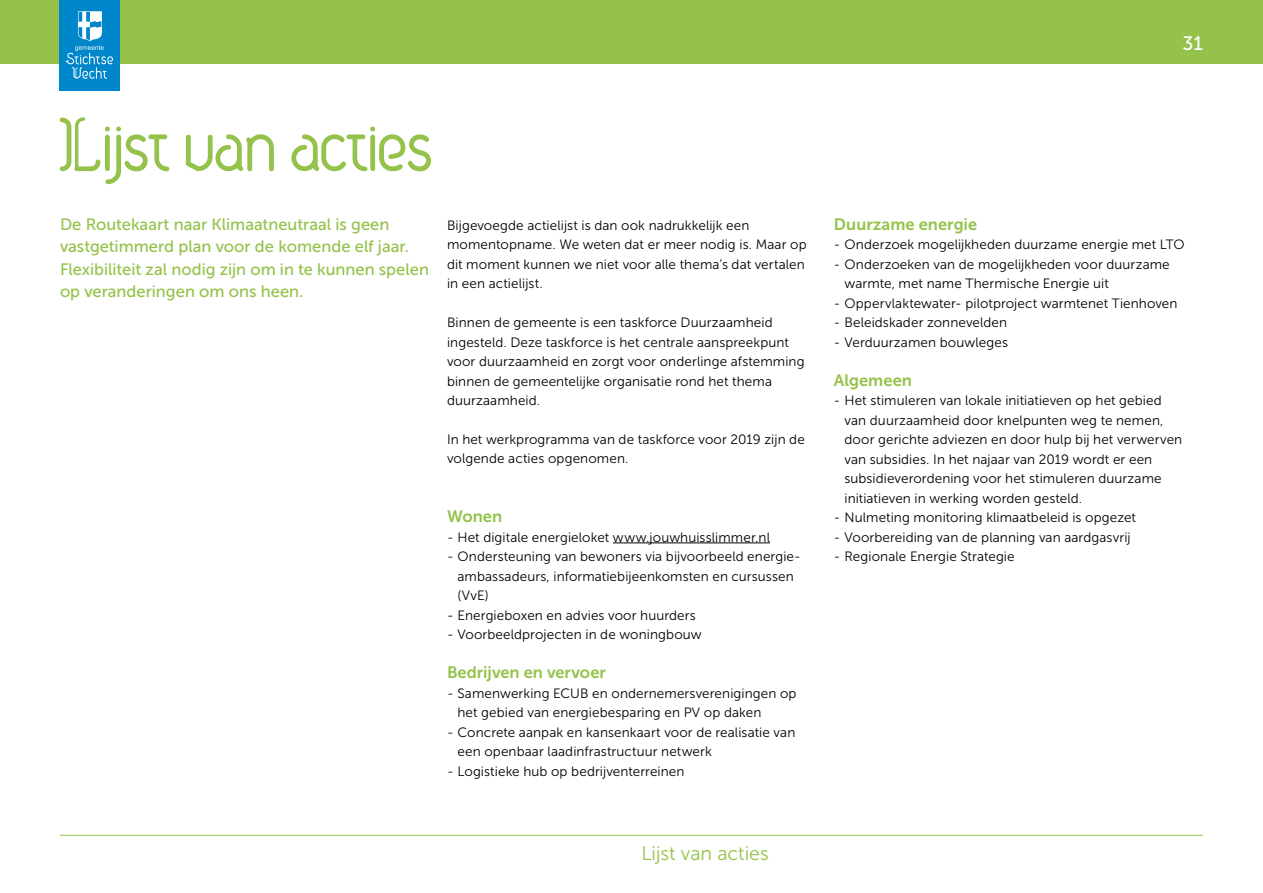
<style>
.page{position:relative;width:1263px;height:893px;background:#fff}
.page>*{position:absolute;margin:0;border:0;box-sizing:border-box;transform-origin:0 0}
.t1{font:75px "Stichtse Vecht";letter-spacing:-.015em;color:#94c24a}
.t2{font:19.5px "Museo Sans 300";color:#94c24a}
.t3{font:19.5px "Museo Sans 500";color:#fff}
.t4{font:16.5px/22.5px "Museo Sans 500";color:#94c24a}
.t5{font:16.5px "Museo Sans 700";color:#94c24a}
.t6{font:13.5px/19.5px "Museo Sans 300";letter-spacing:.01em;color:#000}
</style>
<div class="page">
<div style="left:0;top:0;width:1263px;height:64px;background:#94c24a"></div>
<hr style="left:613px;top:543px;width:157px;height:1px;background:#000">
<hr style="left:60px;top:835px;width:1143px;height:1px;background:#94c24a">
<div style="left:60px;top:0;width:60px;height:90px;background:#0086cb"></div>
<svg style="left:66px;top:11px;width:47px;height:68px"></svg>
<h1 class="t1" style="left:60px;top:113px;width:374px">Lijst van acties</h1>
<p class="t4" style="left:60px;top:213px;width:370px">De Routekaart naar Klimaatneutraal is geen vastgetimmerd plan voor de komende elf jaar.<br>Flexibiliteit zal nodig zijn om in te kunnen spelen op veranderingen om ons heen.</p>
<p class="t6" style="left:447px;top:215px;width:361px">Bijgevoegde actielijst is dan ook nadrukkelijk een momentopname. We weten dat er meer nodig is. Maar op dit moment kunnen we niet voor alle thema’s dat vertalen in een actielijst.</p>
<p class="t6" style="left:447px;top:313px;width:359px">Binnen de gemeente is een taskforce Duurzaamheid ingesteld. Deze taskforce is het centrale aanspreekpunt voor duurzaamheid en zorgt voor onderlinge afstemming binnen de gemeentelijke organisatie rond het thema duurzaamheid.</p>
<p class="t6" style="left:447px;top:430px;width:359px">In het werkprogramma van de taskforce voor 2019 zijn de volgende acties opgenomen.</p>
<p class="t5" style="left:447px;top:507px;width:57px">Wonen</p>
<p class="t6" style="left:447px;top:527px;width:324px">- Het digitale energieloket www.jouwhuisslimmer.nl</p>
<p class="t6" style="left:457px;top:547px;width:345px;text-indent:-11px">- Ondersteuning van bewoners via bijvoorbeeld energie&shy;ambassadeurs, informatiebijeenkomsten en cursussen (VvE)</p>
<p class="t6" style="left:447px;top:605px;width:250px">- Energieboxen en advies voor huurders</p>
<p class="t6" style="left:447px;top:625px;width:256px">- Voorbeeldprojecten in de woningbouw</p>
<p class="t5" style="left:447px;top:663px;width:161px">Bedrijven en vervoer</p>
<p class="t6" style="left:457px;top:683px;width:341px;text-indent:-11px">- Samenwerking ECUB en ondernemersverenigingen op het gebied van energiebesparing en PV op daken</p>
<p class="t6" style="left:457px;top:722px;width:339px;text-indent:-11px">- Concrete aanpak en kansenkaart voor de realisatie van een openbaar laadinfrastructuur netwerk</p>
<p class="t6" style="left:447px;top:761px;width:239px">- Logistieke hub op bedrijventerreinen</p>
<h2 class="t2" style="left:641px;top:843px;width:129px">Lijst van acties</h2>
<h2 class="t3" style="left:1182px;top:33px;width:22px">31</h2>
<p class="t5" style="left:834px;top:215px;width:145px">Duurzame energie</p>
<p class="t6" style="left:834px;top:235px;width:352px">- Onderzoek mogelijkheden duurzame energie met LTO</p>
<p class="t6" style="left:844px;top:254px;width:327px;text-indent:-11px">- Onderzoeken van de mogelijkheden voor duurzame warmte, met name Thermische Energie uit</p>
<p class="t6" style="left:834px;top:293px;width:345px">- Oppervlaktewater- pilotproject warmtenet Tienhoven</p>
<p class="t6" style="left:834px;top:313px;width:175px">- Beleidskader zonnevelden</p>
<p class="t6" style="left:834px;top:332px;width:176px">- Verduurzamen bouwleges</p>
<p class="t5" style="left:834px;top:371px;width:79px">Algemeen</p>
<p class="t6" style="left:844px;top:391px;width:339px;text-indent:-11px">- Het stimuleren van lokale initiatieven op het gebied van duurzaamheid door knelpunten weg te nemen, door gerichte adviezen en door hulp bij het verwerven van subsidies. In het najaar van 2019 wordt er een subsidieverordening voor het stimuleren duurzame initiatieven in werking worden gesteld.</p>
<p class="t6" style="left:834px;top:508px;width:304px">- Nulmeting monitoring klimaatbeleid is opgezet</p>
<p class="t6" style="left:834px;top:527px;width:298px">- Voorbereiding van de planning van aardgasvrij</p>
<p class="t6" style="left:834px;top:547px;width:182px">- Regionale Energie Strategie</p>
</div>
